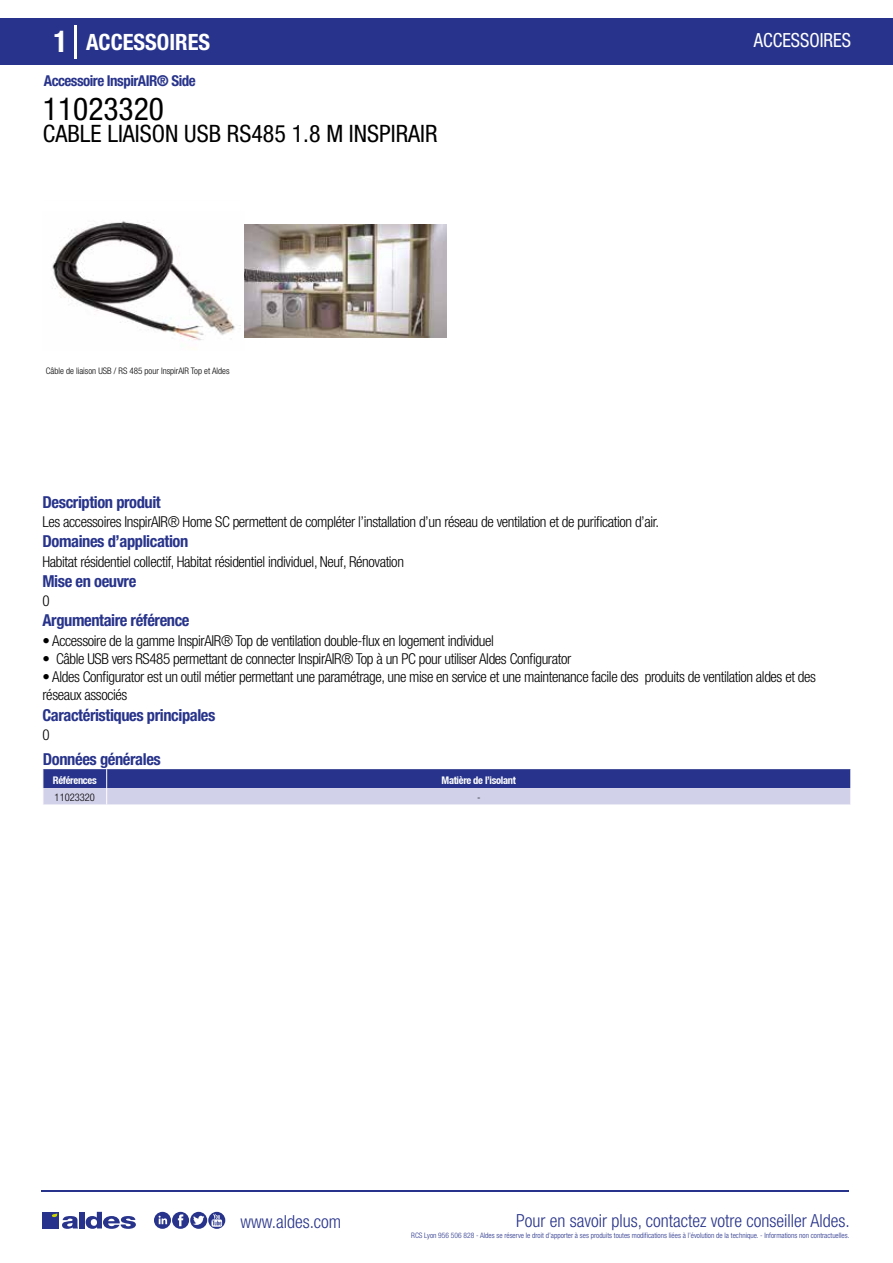
<style>
.page{position:relative;width:893px;height:1263px;background:#fff}
.page>*{position:absolute;margin:0;border:0;box-sizing:border-box;transform-origin:0 0}
.t1{font:condensed 31.5px "Helvetica Neue LT Std";color:#000}
.t2{font:condensed 24px "Helvetica Neue LT Std";color:#000}
.t3{font:700 condensed 22.5px "Helvetica Neue LT Std";color:#fff}
.t4{font:condensed 19.5px "Helvetica Neue LT Std";color:#fff;scale:.95 1}
.t5{font:300 condensed 18px "Helvetica Neue";color:#28348b}
.t6{font:700 condensed 16.5px "Helvetica Neue LT Std";letter-spacing:-.025em;color:#28348b}
.t7{font:300 condensed 15px/18px "Helvetica Neue LT Std";letter-spacing:-.025em;color:#000}
.t8{font:700 condensed 15px "Helvetica Neue LT Std";letter-spacing:-.035em;color:#28348b}
.t9{font:700 condensed 10.5px "Helvetica Neue";letter-spacing:-.03em;color:#fff}
.t10{font:300 condensed 10.5px "Helvetica Neue";color:#000}
.t11{font:300 condensed 9px "Helvetica Neue";color:#000}
.t12{font:300 condensed 7.5px "Helvetica Neue";color:#28348b}
.s1{font-size:30px}
</style>
<div class="page">
<div style="left:0;top:18px;width:893px;height:46px;background:#28348b"></div>
<hr style="left:74px;top:25px;width:2px;height:33px;background:#fff">
<img style="left:52px;top:221px;width:189px;height:120px">
<img style="left:244px;top:224px;width:202px;height:114px">
<svg style="left:43px;top:769px;width:808px;height:36px;background:#7a80b8"></svg>
<hr style="left:41px;top:1190px;width:808px;height:1px;background:#28348b">
<svg style="left:154px;top:1212px;width:71px;height:17px"></svg>
<div style="left:42px;top:1212px;width:17px;height:16px;background:#28348b"></div>
<div style="left:79px;top:1212px;width:5px;height:16px;background:#28348b"></div>
<svg style="left:86px;top:1212px;width:50px;height:17px"></svg>
<svg style="left:52px;top:1213px;width:26px;height:16px"></svg>
<h3 class="t3" style="left:54px;top:28px;width:158px"><span class="s1">1</span> ACCESSOIRES</h3>
<h3 class="t4" style="left:754px;top:29px;width:104px">ACCESSOIRES</h3>
<p class="t8" style="left:44px;top:71px;width:153px">Accessoire InspirAIR® Side</p>
<h1 class="t1" style="left:43px;top:91px;width:122px">11023320</h1>
<h2 class="t2" style="left:43px;top:120px;width:396px">CABLE LIAISON USB RS485 1.8 M INSPIRAIR</h2>
<p class="t11" style="left:46px;top:365px;width:185px">Câble de liaison USB / RS 485 pour InspirAIR Top et Aldes</p>
<p class="t11" style="left:46px;top:365px;width:101px">Accessoires InspirAIR Home SC</p>
<p class="t6" style="left:43px;top:492px;width:120px">Description produit</p>
<p class="t6" style="left:43px;top:531px;width:147px">Domaines d’application</p>
<p class="t6" style="left:43px;top:571px;width:95px">Mise en oeuvre</p>
<p class="t7" style="left:43px;top:513px;width:618px">Les accessoires InspirAIR® Home SC permettent de compléter l’installation d’un réseau de ventilation et de purification d’air.</p>
<p class="t7" style="left:43px;top:552px;width:363px">Habitat résidentiel collectif, Habitat résidentiel individuel, Neuf, Rénovation</p>
<p class="t7" style="left:43px;top:592px;width:9px">0</p>
<p class="t6" style="left:43px;top:610px;width:149px">Argumentaire référence</p>
<p class="t7" style="left:43px;top:631px;width:453px">• Accessoire de la gamme InspirAIR® Top de ventilation double-flux en logement individuel</p>
<p class="t7" style="left:43px;top:649px;width:530px">• Câble USB vers RS485 permettant de connecter InspirAIR® Top à un PC pour utiliser Aldes Configurator</p>
<p class="t7" style="left:43px;top:667px;width:775px">• Aldes Configurator est un outil métier permettant une paramétrage, une mise en service et une maintenance facile des produits de ventilation aldes et des réseaux associés</p>
<p class="t6" style="left:43px;top:705px;width:174px">Caractéristiques principales</p>
<p class="t7" style="left:43px;top:726px;width:9px">0</p>
<p class="t6" style="left:43px;top:749px;width:119px">Données générales</p>
<p class="t9" style="left:53px;top:773px;width:45px">Références</p>
<p class="t9" style="left:442px;top:773px;width:76px">Matière de l’isolant</p>
<p class="t10" style="left:55px;top:791px;width:42px">11023320</p>
<p class="t10" style="left:477px;top:791px;width:5px">-</p>
<p class="t5" style="left:240px;top:1211px;width:102px">www.aldes.com</p>
<p class="t5" style="left:516px;top:1211px;width:335px">Pour en savoir plus, contactez votre conseiller Aldes.</p>
<p class="t12" style="left:411px;top:1230px;width:440px">RCS Lyon 956 506 828 - Aldes se réserve le droit d’apporter à ses produits toutes modifications liées à l’évolution de la technique. - Informations non contractuelles.</p>
</div>
